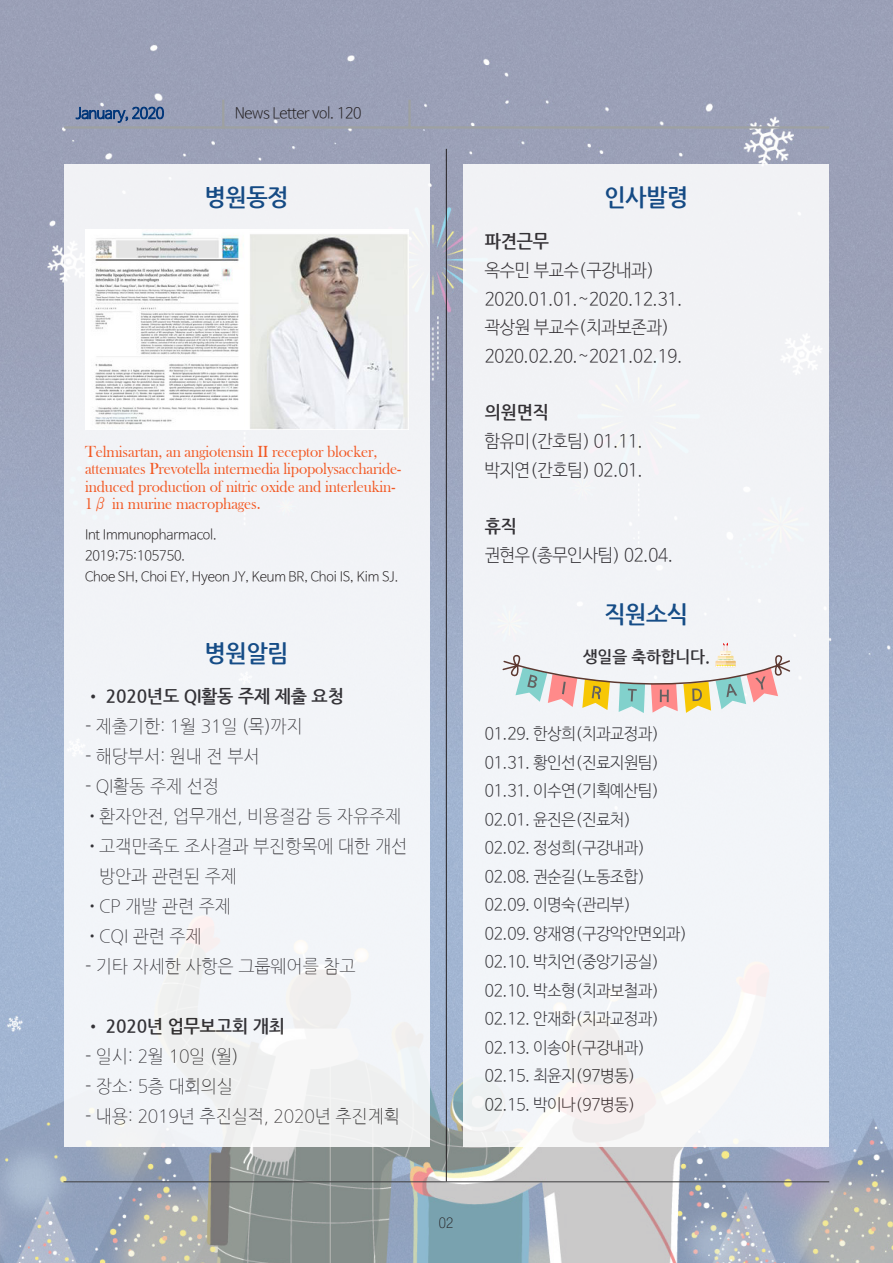
<style>
.page{position:relative;width:893px;height:1263px;background:#fff}
.page>*{position:absolute;margin:0;border:0;box-sizing:border-box;transform-origin:0 0}
.t1{font:700 24px "Nanum Gothic";letter-spacing:-.025em;color:#013e7d;scale:.95 1}
.t2{font:300 18px "Nanum Gothic";letter-spacing:-.01em;color:#231f20;scale:.96 1}
.t3{font:300 18px/28.5px "Nanum Barun Gothic";letter-spacing:-.01em;color:#231f20;scale:.95 1}
.t4{font:700 18px "Nanum Gothic";letter-spacing:-.01em;color:#231f20;scale:.96 1}
.t5{font:300 16.5px/28.5px "Nanum Barun Gothic";letter-spacing:-.01em;color:#231f20;scale:.96 1}
.알림_글자{font:16.5px/17.2px "Bask Old Face";letter-spacing:-.01em;color:#f25924;scale:.96 1}
.t6{font:700 16.5px "Nanum Gothic";letter-spacing:-.01em;color:#231f20;scale:.96 1}
.t7{font:300 15px "Nanum Barun Gothic";letter-spacing:-.025em;color:#231f20;scale:.96 1}
.t8{font:100 condensed 15px "Helvetica Neue LT Std";color:#231f20}
.알림_글자-2{font:300 13.5px "Nanum Barun Gothic";letter-spacing:-.01em;color:#231f20;scale:.96 1}
.s1{font-family:"Nanum Myeongjo"}
.s2{font-weight:800}
</style>
<div class="page">
<img style="left:0;top:0;width:893px;height:1263px">
<div style="left:463px;top:165px;width:366px;height:982px;background:#f2f4f7"></div>
<div style="left:64px;top:165px;width:365px;height:982px;background:#f2f4f7"></div>
<hr style="left:63px;top:1181px;width:766px;height:1px;background:#3e3e3f">
<hr style="left:446px;top:149px;width:1px;height:1032px;background:#231f20">
<img style="left:85px;top:230px;width:323px;height:199px">
<hr style="left:64px;top:126px;width:765px;height:3px;background:#9ea1a1">
<hr style="left:222px;top:100px;width:2px;height:28px;background:#9ea1a1">
<hr style="left:408px;top:100px;width:3px;height:28px;background:#9ea1a1">
<svg style="left:76px;top:107px;width:88px;height:16px"></svg>
<svg style="left:502px;top:643px;width:289px;height:70px"></svg>
<p class="t7" style="left:235px;top:106px;width:133px">News Letter vol. 120</p>
<h1 class="t1" style="left:205px;top:186px;width:90px">병원동정</h1>
<p class="알림_글자" style="left:85px;top:443px;width:331px">Telmisartan, an angiotensin II receptor blocker, attenuates Prevotella intermedia lipopolysaccharide&shy;induced production of nitric oxide and interleukin-1<span class="s1">β</span> in murine macrophages.</p>
<p class="알림_글자-2" style="left:85px;top:527px;width:139px">Int Immunopharmacol.</p>
<p class="알림_글자-2" style="left:85px;top:548px;width:106px">2019;75:105750.</p>
<p class="알림_글자-2" style="left:85px;top:569px;width:328px">Choe SH, Choi EY, Hyeon JY, Keum BR, Choi IS, Kim SJ.</p>
<h1 class="t1" style="left:205px;top:642px;width:90px">병원알림</h1>
<p class="t4" style="left:85px;top:688px;width:271px">• 2020년도 QI활동 주제 제출 요청</p>
<p class="t2" style="left:85px;top:718px;width:228px">- 제출기한: 1월 31일 (목)까지</p>
<p class="t2" style="left:85px;top:748px;width:183px">- 해당부서: 원내 전 부서</p>
<p class="t2" style="left:85px;top:778px;width:141px">- QI활동 주제 선정</p>
<p class="t2" style="left:90px;top:808px;width:326px"><span class="s2">·</span> 환자안전, 업무개선, 비용절감 등 자유주제</p>
<p class="t2" style="left:90px;top:838px;width:332px"><span class="s2">·</span> 고객만족도 조사결과 부진항목에 대한 개선</p>
<p class="t2" style="left:99px;top:868px;width:145px">방안과 관련된 주제</p>
<p class="t2" style="left:90px;top:898px;width:149px"><span class="s2">·</span> CP 개발 관련 주제</p>
<p class="t2" style="left:90px;top:928px;width:118px"><span class="s2">·</span> CQI 관련 주제</p>
<p class="t2" style="left:85px;top:958px;width:283px">- 기타 자세한 사항은 그룹웨어를 참고</p>
<p class="t4" style="left:85px;top:1018px;width:210px">• 2020년 업무보고회 개최</p>
<p class="t2" style="left:85px;top:1048px;width:161px">- 일시: 2월 10일 (월)</p>
<p class="t2" style="left:85px;top:1078px;width:156px">- 장소: 5층 대회의실</p>
<p class="t2" style="left:85px;top:1108px;width:330px">- 내용: 2019년 추진실적, 2020년 추진계획</p>
<h1 class="t1" style="left:604px;top:186px;width:90px">인사발령</h1>
<p class="t4" style="left:485px;top:232px;width:69px">파견근무</p>
<p class="t3" style="left:485px;top:257px;width:210px">옥수민 부교수(구강내과)<br>2020.01.01.~2020.12.31. 곽상원 부교수(치과보존과)<br>2020.02.20.~2021.02.19.</p>
<p class="t4" style="left:485px;top:403px;width:69px">의원면직</p>
<p class="t3" style="left:485px;top:428px;width:168px">함유미(간호팀) 01.11. 박지연(간호팀) 02.01.</p>
<p class="t4" style="left:485px;top:517px;width:35px">휴직</p>
<p class="t3" style="left:485px;top:542px;width:200px">권현우(총무인사팀) 02.04.</p>
<h1 class="t1" style="left:604px;top:603px;width:90px">직원소식</h1>
<p class="t6" style="left:583px;top:649px;width:134px">생일을 축하합니다.</p>
<p class="t5" style="left:485px;top:720px;width:212px">01.29. 한상희(치과교정과)<br>01.31. 황인선(진료지원팀)<br>01.31. 이수연(기획예산팀)<br>02.01. 윤진은(진료처)<br>02.02. 정성희(구강내과)<br>02.08. 권순길(노동조합)<br>02.09. 이명숙(관리부)<br>02.09. 양재영(구강악안면외과)<br>02.10. 박치언(중앙기공실)<br>02.10. 박소형(치과보철과)<br>02.12. 안재화(치과교정과)<br>02.13. 이송아(구강내과)<br>02.15. 최윤지(97병동)<br>02.15. 박이나(97병동)</p>
<p class="t8" style="left:439px;top:1214px;width:16px">02</p>
</div>
